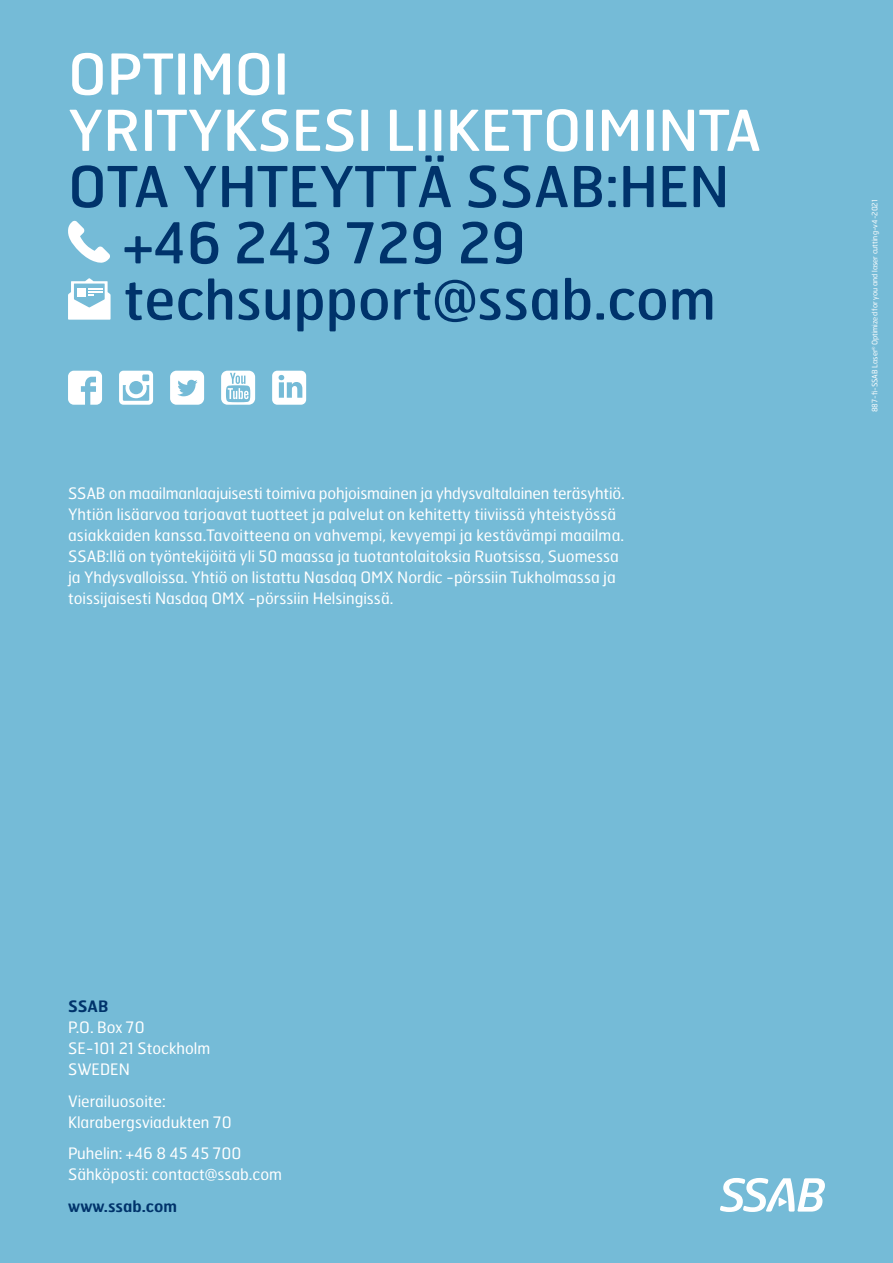
<style>
.page{position:relative;width:893px;height:1263px;background:#75bbd7}
.page>*{position:absolute;margin:0;border:0;box-sizing:border-box;transform-origin:0 0}
.t1{font:56.25px/56.2px "Hermes FB";color:#00336b}
.t2{font:56.25px/56.2px "Hermes FB";color:#fff}
.t3{font:15.75px/21px "Hermes FB";color:#fff}
.t4{font:600 15.75px "Hermes FB";color:#00336b}
.t5{font:7.5px "Hermes FB";color:#fff}
</style>
<div class="page">
<svg style="left:68px;top:371px;width:34px;height:34px"></svg>
<svg style="left:119px;top:371px;width:34px;height:34px"></svg>
<svg style="left:170px;top:371px;width:34px;height:34px"></svg>
<svg style="left:221px;top:371px;width:34px;height:34px"></svg>
<svg style="left:272px;top:371px;width:34px;height:34px"></svg>
<svg style="left:68px;top:221px;width:42px;height:42px"></svg>
<svg style="left:68px;top:278px;width:43px;height:42px"></svg>
<svg style="left:720px;top:1178px;width:105px;height:34px"></svg>
<h1 class="t2" style="left:68px;top:44px;width:695px">OPTIMOI<br>YRITYKSESI LIIKETOIMINTA</h1>
<h1 class="t1" style="left:123px;top:157px;width:608px;text-indent:-55px">OTA YHTEYTTÄ SSAB:HEN +46 243 729 29 techsupport@ssab.com</h1>
<p class="t3" style="left:68px;top:482px;width:558px">SSAB on maailmanlaajuisesti toimiva pohjoismainen ja yhdysvaltalainen teräsyhtiö.<br>Yhtiön lisäarvoa tarjoavat tuotteet ja palvelut on kehitetty tiiviissä yhteistyössä asiakkaiden kanssa.Tavoitteena on vahvempi, kevyempi ja kestävämpi maailma.<br>SSAB:llä on työntekijöitä yli 50 maassa ja tuotantolaitoksia Ruotsissa, Suomessa ja Yhdysvalloissa. Yhtiö on listattu Nasdaq OMX Nordic -pörssiin Tukholmassa ja toissijaisesti Nasdaq OMX -pörssiin Helsingissä.</p>
<p class="t5" style="left:870px;top:412px;width:215px;rotate:-90deg">887-fi-SSAB Laser<sup>®</sup> Optimized for you and laser cutting-v4-2021</p>
<p class="t4" style="left:68px;top:996px;width:42px">SSAB</p>
<p class="t3" style="left:68px;top:1017px;width:144px">P.O. Box 70<br>SE-101 21 Stockholm<br>SWEDEN</p>
<p class="t3" style="left:68px;top:1090px;width:165px">Vierailuosoite:<br>Klarabergsviadukten 70</p>
<p class="t3" style="left:68px;top:1143px;width:216px">Puhelin: +46 8 45 45 700<br>Sähköposti: contact@ssab.com</p>
<p class="t4" style="left:68px;top:1196px;width:111px">www.ssab.com</p>
</div>
